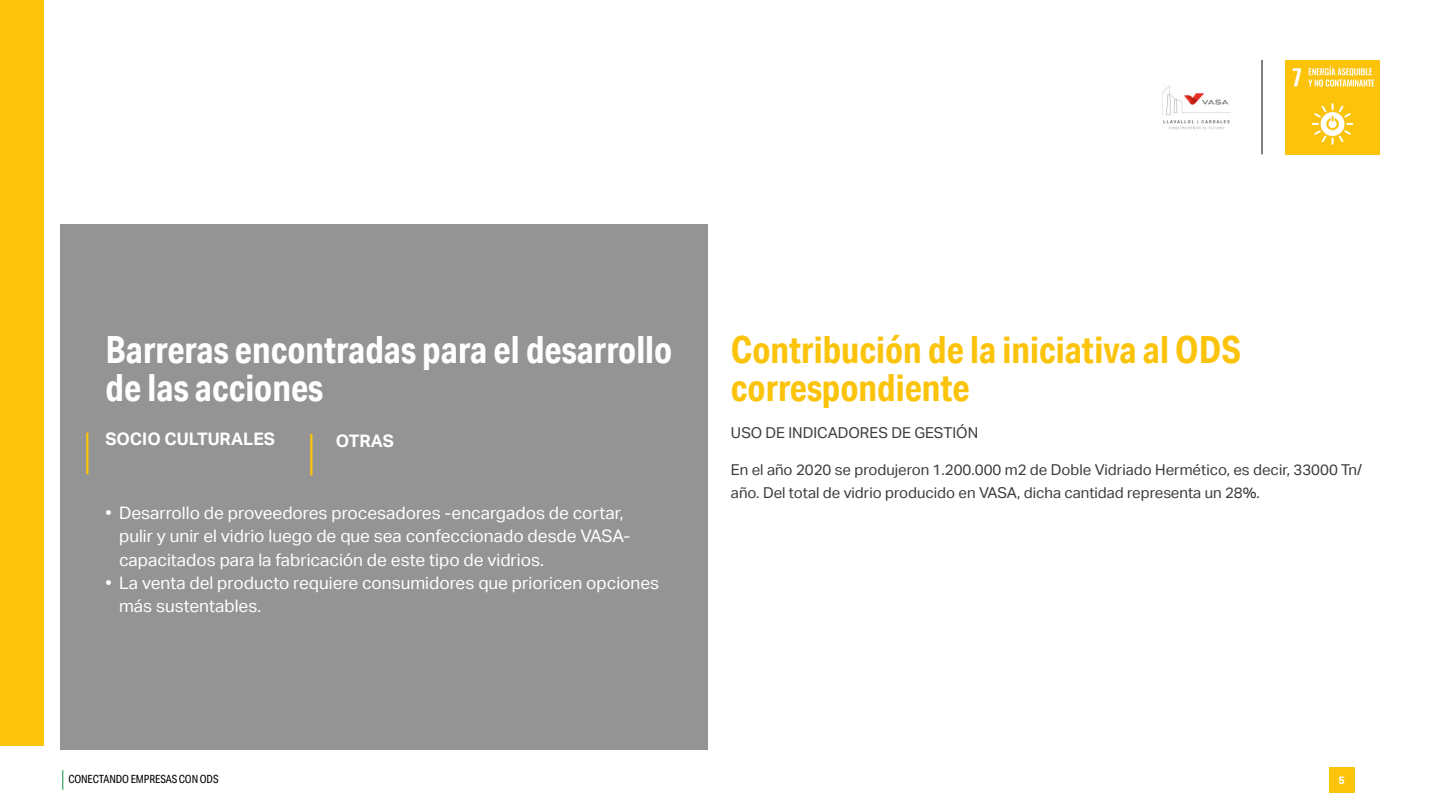
<style>
.page{position:relative;width:1440px;height:810px;background:#fff}
.page>*{position:absolute;margin:0;border:0;box-sizing:border-box;transform-origin:0 0}
.t1{font:700 37.5px/38.2px "Aktiv Grotesk Cd";color:#fff}
.t2{font:700 37.5px/38.2px "Aktiv Grotesk Cd";color:#fcc30b}
.t3{font:17.25px/23.2px "Aktiv Grotesk";color:#fff}
.t4{font:700 17.25px "Aktiv Grotesk";color:#fff}
.t5{font:15px/23.2px "Aktiv Grotesk";color:#3c3c3b}
.t6{font:11.25px "Aktiv Grotesk Cd";letter-spacing:-.01em;color:#000}
.t7{font:700 10.88px "Aktiv Grotesk";color:#fff}
</style>
<div class="page">
<svg style="left:62px;top:770px;width:1px;height:20px"></svg>
<div style="left:1329px;top:767px;width:25px;height:26px;background:#fcc30b"></div>
<img style="left:1285px;top:60px;width:95px;height:95px">
<hr style="left:1262px;top:60px;width:1px;height:94px;background:#000">
<img style="left:1162px;top:85px;width:69px;height:45px">
<div style="left:0;top:0;width:44px;height:746px;background:#fcc30b"></div>
<div style="left:60px;top:225px;width:648px;height:525px;background:#949494"></div>
<hr style="left:86px;top:433px;width:2px;height:41px;background:#fcc30b">
<hr style="left:310px;top:434px;width:3px;height:41px;background:#fcc30b">
<h1 class="t1" style="left:106px;top:330px;width:568px">Barreras encontradas para el desarrollo de las acciones</h1>
<p class="t4" style="left:336px;top:431px;width:60px">OTRAS</p>
<p class="t4" style="left:106px;top:429px;width:171px">SOCIO CULTURALES</p>
<p class="t3" style="left:119px;top:502px;width:513px;text-indent:-14px">• Desarrollo de proveedores procesadores -encargados de cortar, pulir y unir el vidrio luego de que sea confeccionado desde VASA&shy;capacitados para la fabricación de este tipo de vidrios.</p>
<p class="t3" style="left:119px;top:571px;width:542px;text-indent:-14px">• La venta del producto requiere consumidores que prioricen opciones más sustentables.</p>
<h1 class="t2" style="left:731px;top:330px;width:512px">Contribución de la iniciativa al ODS correspondiente</h1>
<p class="t5" style="left:731px;top:422px;width:249px">USO DE INDICADORES DE GESTIÓN</p>
<p class="t5" style="left:731px;top:458px;width:633px">En el año 2020 se produjeron 1.200.000 m2 de Doble Vidriado Hermético, es decir, 33000 Tn/ año. Del total de vidrio producido en VASA, dicha cantidad representa un 28%.</p>
<p class="t6" style="left:68px;top:773px;width:152px">CONECTANDO EMPRESAS CON ODS</p>
<p class="t7" style="left:1338px;top:774px;width:8px">5</p>
</div>
